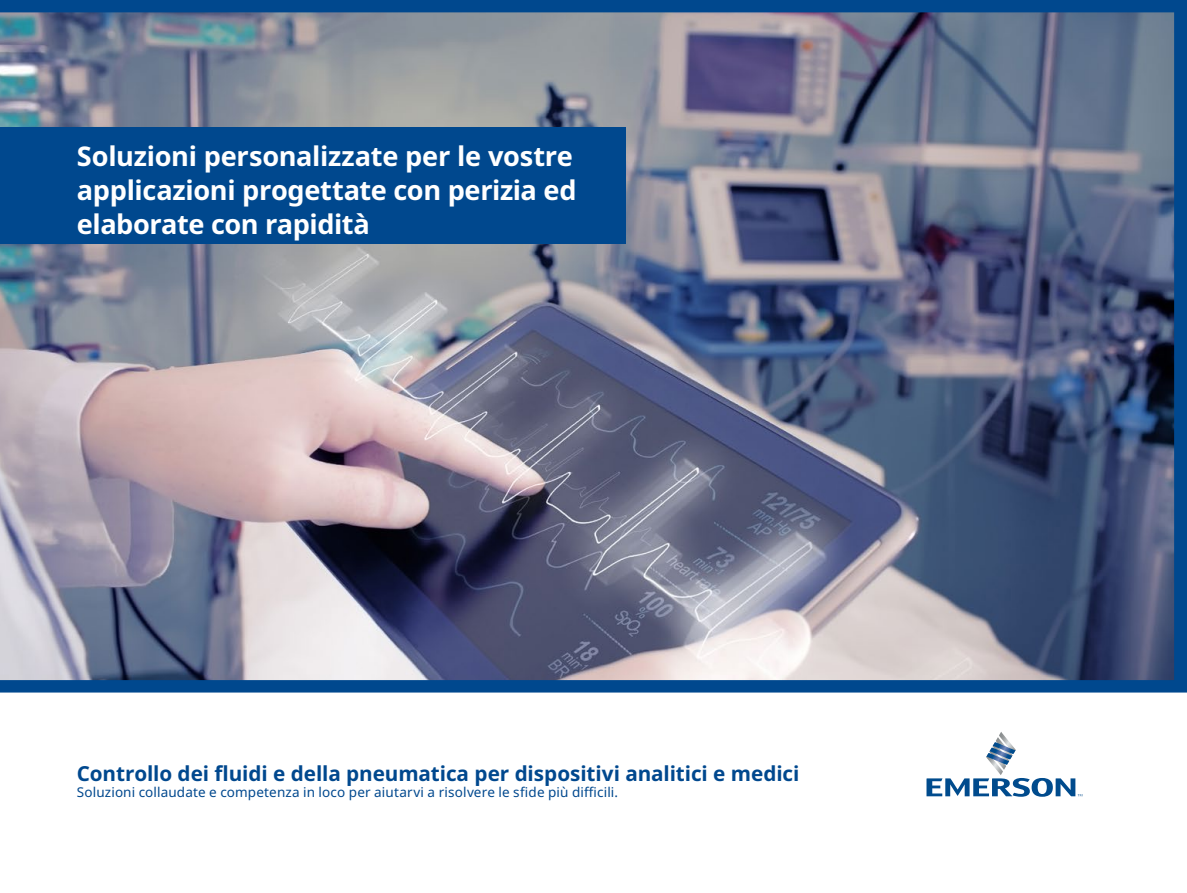
<style>
.page{position:relative;width:1187px;height:893px;background:#fff}
.page>*{position:absolute;margin:0;border:0;box-sizing:border-box;transform-origin:0 0}
.SUBHEAD{font:700 27.15px/34px "Noto Sans";letter-spacing:-.015em;color:#fff}
.SUBHEAD-2{font:700 20.7px "Noto Sans";letter-spacing:-.005em;color:#00488e}
.t1{font:13.5px "Noto Sans";letter-spacing:.01em;color:#00488e}
</style>
<div class="page">
<svg style="left:926px;top:732px;width:156px;height:65px"></svg>
<img style="left:0;top:0;width:1186px;height:692px">
<p class="SUBHEAD" style="left:77px;top:139px;width:501px">Soluzioni personalizzate per le vostre applicazioni progettate con perizia ed elaborate con rapidità</p>
<p class="SUBHEAD-2" style="left:77px;top:761px;width:724px">Controllo dei fluidi e della pneumatica per dispositivi analitici e medici</p>
<p class="t1" style="left:77px;top:784px;width:542px">Soluzioni collaudate e competenza in loco per aiutarvi a risolvere le sfide più difficili.</p>
</div>
